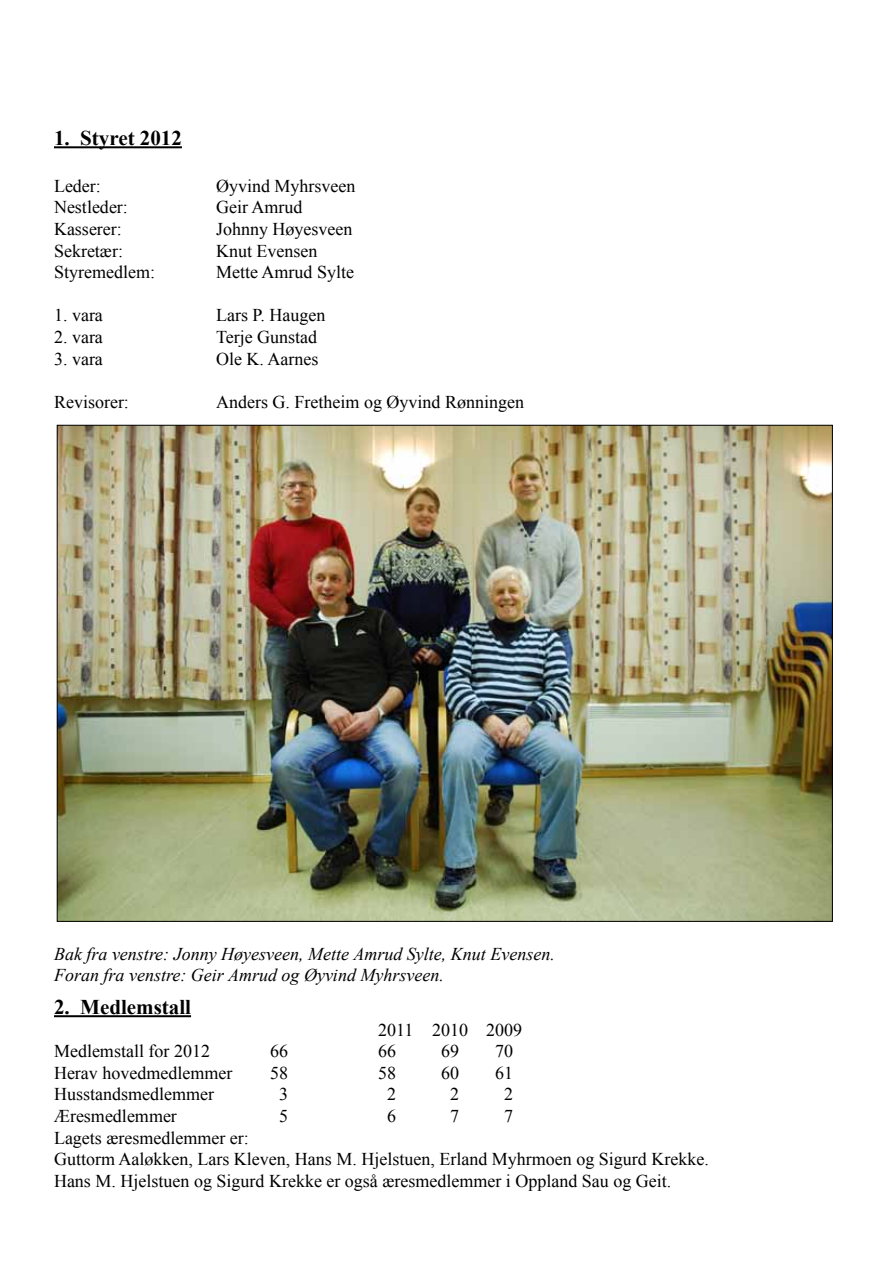
<style>
.page{position:relative;width:893px;height:1263px;background:#fff}
.page>*{position:absolute;margin:0;border:0;box-sizing:border-box;transform-origin:0 0}
.t1{font:700 21px "Times New Roman";color:#000}
.t2{font:18px/21.6px "Times New Roman";color:#000}
.t3{font:italic 18px/21.6px "Times New Roman";color:#000}
</style>
<div class="page">
<hr style="left:54px;top:146px;width:128px;height:2px;background:#000">
<hr style="left:54px;top:1015px;width:137px;height:2px;background:#000">
<img style="left:59px;top:427px;width:772px;height:493px">
<p class="t1" style="left:54px;top:123px;width:129px">1. Styret 2012</p>
<p class="t2" style="left:54px;top:175px;width:48px">Leder:</p>
<p class="t2" style="left:216px;top:175px;width:141px">Øyvind Myhrsveen</p>
<p class="t2" style="left:54px;top:196px;width:75px">Nestleder:</p>
<p class="t2" style="left:216px;top:196px;width:88px">Geir Amrud</p>
<p class="t2" style="left:54px;top:218px;width:69px">Kasserer:</p>
<p class="t2" style="left:216px;top:218px;width:138px">Johnny Høyesveen</p>
<p class="t2" style="left:54px;top:240px;width:70px">Sekretær:</p>
<p class="t2" style="left:216px;top:240px;width:103px">Knut Evensen</p>
<p class="t2" style="left:54px;top:261px;width:102px">Styremedlem:</p>
<p class="t2" style="left:216px;top:261px;width:139px">Mette Amrud Sylte</p>
<p class="t2" style="left:54px;top:304px;width:50px">1. vara</p>
<p class="t2" style="left:216px;top:304px;width:111px">Lars P. Haugen</p>
<p class="t2" style="left:54px;top:326px;width:50px">2. vara</p>
<p class="t2" style="left:216px;top:326px;width:103px">Terje Gunstad</p>
<p class="t2" style="left:54px;top:348px;width:50px">3. vara</p>
<p class="t2" style="left:216px;top:348px;width:104px">Ole K. Aarnes</p>
<p class="t2" style="left:54px;top:391px;width:76px">Revisorer:</p>
<p class="t2" style="left:216px;top:391px;width:309px">Anders G. Fretheim og Øyvind Rønningen</p>
<p class="t3" style="left:54px;top:942px;width:502px">Bak fra venstre: Jonny Høyesveen, Mette Amrud Sylte, Knut Evensen.<br>Foran fra venstre: Geir Amrud og Øyvind Myhrsveen.</p>
<p class="t1" style="left:54px;top:992px;width:139px">2. Medlemstall</p>
<p class="t2" style="left:378px;top:1018px;width:145px">2011 2010 2009</p>
<p class="t2" style="left:54px;top:1040px;width:157px">Medlemstall for 2012</p>
<p class="t2" style="left:270px;top:1040px;width:19px">66</p>
<p class="t2" style="left:378px;top:1040px;width:19px">66</p>
<p class="t2" style="left:441px;top:1040px;width:19px">69</p>
<p class="t2" style="left:495px;top:1040px;width:19px">70</p>
<p class="t2" style="left:54px;top:1062px;width:180px">Herav hovedmedlemmer</p>
<p class="t2" style="left:270px;top:1062px;width:19px">58</p>
<p class="t2" style="left:378px;top:1062px;width:19px">58</p>
<p class="t2" style="left:441px;top:1062px;width:19px">60</p>
<p class="t2" style="left:495px;top:1062px;width:19px">61</p>
<p class="t2" style="left:54px;top:1083px;width:161px">Husstandsmedlemmer</p>
<p class="t2" style="left:279px;top:1083px;width:10px">3</p>
<p class="t2" style="left:387px;top:1083px;width:10px">2</p>
<p class="t2" style="left:450px;top:1083px;width:10px">2</p>
<p class="t2" style="left:504px;top:1083px;width:10px">2</p>
<p class="t2" style="left:54px;top:1105px;width:124px">Æresmedlemmer</p>
<p class="t2" style="left:279px;top:1105px;width:10px">5</p>
<p class="t2" style="left:387px;top:1105px;width:10px">6</p>
<p class="t2" style="left:450px;top:1105px;width:10px">7</p>
<p class="t2" style="left:504px;top:1105px;width:10px">7</p>
<p class="t2" style="left:54px;top:1126px;width:656px">Lagets æresmedlemmer er:<br>Guttorm Aaløkken, Lars Kleven, Hans M. Hjelstuen, Erland Myhrmoen og Sigurd Krekke.<br>Hans M. Hjelstuen og Sigurd Krekke er også æresmedlemmer i Oppland Sau og Geit.</p>
</div>
